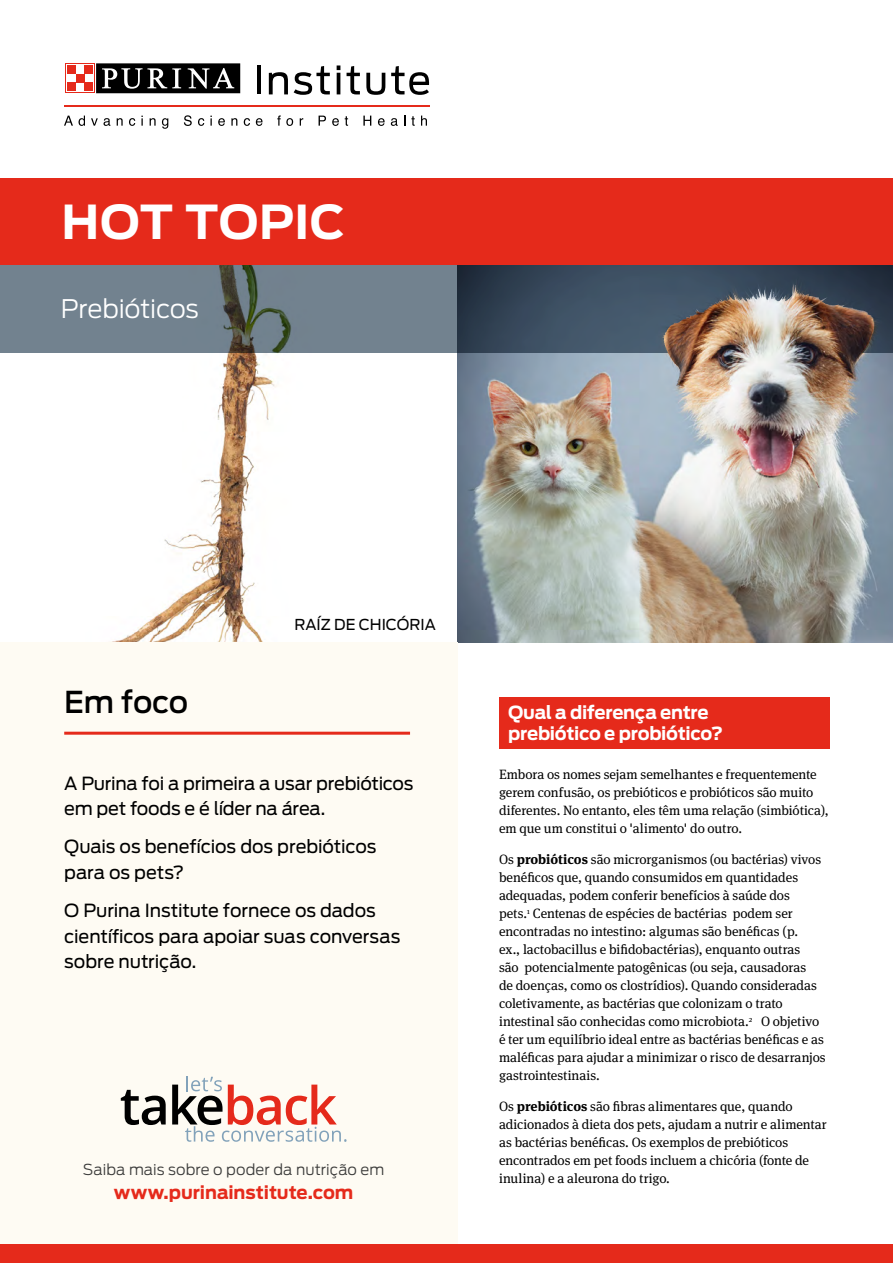
<style>
.page{position:relative;width:893px;height:1263px;background:#fff}
.page>*{position:absolute;margin:0;border:0;box-sizing:border-box;transform-origin:0 0}
.Headline_Grey{font:700 46.5px "Antenna";letter-spacing:.01em;color:#fff}
.Headline_Grey-2{font:500 30px "Antenna";letter-spacing:-.01em;color:#000}
.Headline_Grey-3{font:300 25.5px "Antenna";letter-spacing:-.01em;color:#fff}
.Headline_Grey-4{font:18px/25.5px "Antenna";letter-spacing:-.01em;color:#000}
.Headline_Grey-5{font:700 18px/21px "Antenna";letter-spacing:-.02em;color:#fff}
.Body_-_Meta{font:700 18px "Antenna";letter-spacing:-.005em;color:#e52a1b}
.Body_-_Meta-2{font:300 15px "Antenna";letter-spacing:.005em;color:#3c3c3b}
.t1{font:15px "Antenna";color:#000}
.Headline_Grey-6{font:13.5px/18px "Meta Serif Pro";color:#000}
.s1{font-weight:700}
</style>
<div class="page">
<img style="left:457px;top:353px;width:436px;height:289px">
<img style="left:111px;top:353px;width:168px;height:289px">
<div style="left:0;top:642px;width:457px;height:621px;background:#fefbf3"></div>
<hr style="left:64px;top:732px;width:346px;height:3px;background:#e52a1b">
<div style="left:0;top:1245px;width:893px;height:18px;background:#e52a1b"></div>
<svg style="left:121px;top:1090px;width:45px;height:35px"></svg>
<svg style="left:172px;top:1076px;width:174px;height:66px"></svg>
<svg style="left:0;top:265px;width:893px;height:88px;background:#616c75"></svg>
<div style="left:499px;top:697px;width:330px;height:51px;background:#e52a1b"></div>
<div style="left:0;top:179px;width:893px;height:86px;background:#e52a1b"></div>
<hr style="left:64px;top:105px;width:365px;height:1px;background:#e52a1b">
<hr style="left:257px;top:65px;width:3px;height:29px;background:#000">
<svg style="left:269px;top:72px;width:19px;height:22px"></svg>
<svg style="left:294px;top:66px;width:36px;height:29px"></svg>
<hr style="left:337px;top:73px;width:3px;height:21px;background:#000">
<svg style="left:337px;top:65px;width:3px;height:5px"></svg>
<svg style="left:347px;top:66px;width:13px;height:28px"></svg>
<svg style="left:366px;top:73px;width:19px;height:22px"></svg>
<svg style="left:391px;top:66px;width:38px;height:29px"></svg>
<svg style="left:64px;top:116px;width:9px;height:10px"></svg>
<svg style="left:79px;top:116px;width:6px;height:10px"></svg>
<svg style="left:91px;top:118px;width:7px;height:8px"></svg>
<svg style="left:104px;top:118px;width:6px;height:8px"></svg>
<svg style="left:117px;top:118px;width:6px;height:8px"></svg>
<svg style="left:129px;top:118px;width:6px;height:8px"></svg>
<svg style="left:141px;top:116px;width:2px;height:10px"></svg>
<svg style="left:150px;top:118px;width:6px;height:8px"></svg>
<svg style="left:162px;top:118px;width:6px;height:11px"></svg>
<svg style="left:184px;top:115px;width:8px;height:11px"></svg>
<svg style="left:198px;top:118px;width:6px;height:8px"></svg>
<svg style="left:210px;top:116px;width:2px;height:10px"></svg>
<svg style="left:218px;top:118px;width:7px;height:8px"></svg>
<svg style="left:231px;top:118px;width:6px;height:8px"></svg>
<svg style="left:244px;top:118px;width:6px;height:8px"></svg>
<svg style="left:256px;top:118px;width:6px;height:8px"></svg>
<svg style="left:277px;top:115px;width:16px;height:11px"></svg>
<svg style="left:300px;top:118px;width:3px;height:8px"></svg>
<svg style="left:319px;top:116px;width:7px;height:10px"></svg>
<svg style="left:332px;top:118px;width:7px;height:8px"></svg>
<svg style="left:345px;top:116px;width:3px;height:10px"></svg>
<svg style="left:363px;top:116px;width:8px;height:10px"></svg>
<svg style="left:378px;top:118px;width:7px;height:8px"></svg>
<svg style="left:391px;top:118px;width:7px;height:8px"></svg>
<svg style="left:411px;top:116px;width:4px;height:10px"></svg>
<svg style="left:421px;top:116px;width:6px;height:10px"></svg>
<svg style="left:96px;top:63px;width:145px;height:31px"></svg>
<div style="left:65px;top:63px;width:30px;height:30px;background:#e52a1b"></div>
<div style="left:96px;top:63px;width:144px;height:30px;background:#000"></div>
<svg style="left:102px;top:68px;width:79px;height:21px"></svg>
<svg style="left:188px;top:68px;width:46px;height:21px"></svg>
<div style="left:66px;top:64px;width:28px;height:28px;background:#fff"></div>
<div style="left:67px;top:83px;width:9px;height:8px;background:#e52a1b"></div>
<div style="left:84px;top:83px;width:9px;height:8px;background:#e52a1b"></div>
<div style="left:76px;top:74px;width:8px;height:9px;background:#e52a1b"></div>
<div style="left:67px;top:66px;width:9px;height:8px;background:#e52a1b"></div>
<div style="left:84px;top:66px;width:9px;height:8px;background:#e52a1b"></div>
<img style="left:697px;top:289px;width:95px;height:23px">
<p class="Headline_Grey" style="left:62px;top:194px;width:285px">HOT TOPIC</p>
<p class="Headline_Grey-3" style="left:61px;top:294px;width:140px">Prebióticos</p>
<p class="Headline_Grey-2" style="left:64px;top:685px;width:126px">Em foco</p>
<p class="t1" style="left:294px;top:616px;width:143px">RAÍZ DE CHICÓRIA</p>
<p class="Headline_Grey-4" style="left:64px;top:770px;width:351px">A Purina foi a primeira a usar prebióticos em pet foods e é líder na área.</p>
<p class="Headline_Grey-4" style="left:64px;top:834px;width:314px">Quais os benefícios dos prebióticos para os pets?</p>
<p class="Headline_Grey-4" style="left:64px;top:898px;width:338px">O Purina Institute fornece os dados científicos para apoiar suas conversas sobre nutrição.</p>
<p class="Body_-_Meta-2" style="left:83px;top:1160px;width:303px">Saiba mais sobre o poder da nutrição em</p>
<p class="Body_-_Meta" style="left:114px;top:1181px;width:241px">www.purinainstitute.com</p>
<p class="Headline_Grey-5" style="left:508px;top:702px;width:216px">Qual a diferença entre prebiótico e probiótico?</p>
<p class="Headline_Grey-6" style="left:499px;top:765px;width:331px">Embora os nomes sejam semelhantes e frequentemente gerem confusão, os prebióticos e probióticos são muito diferentes. No entanto, eles têm uma relação (simbiótica), em que um constitui o 'alimento' do outro.</p>
<p class="Headline_Grey-6" style="left:499px;top:850px;width:328px">Os <span class="s1">probióticos</span> são microrganismos (ou bactérias) vivos benéficos que, quando consumidos em quantidades adequadas, podem conferir benefícios à saúde dos<br>pets.<sup>1</sup> Centenas de espécies de bactérias podem ser encontradas no intestino: algumas são benéficas (p.<br>ex., lactobacillus e bifidobactérias), enquanto outras<br>são potencialmente patogênicas (ou seja, causadoras<br>de doenças, como os clostrídios). Quando consideradas coletivamente, as bactérias que colonizam o trato intestinal são conhecidas como microbiota.<sup>2</sup> O objetivo é ter um equilíbrio ideal entre as bactérias benéficas e as maléficas para ajudar a minimizar o risco de desarranjos gastrointestinais.</p>
<p class="Headline_Grey-6" style="left:499px;top:1096px;width:329px">Os <span class="s1">prebióticos</span> são fibras alimentares que, quando adicionados à dieta dos pets, ajudam a nutrir e alimentar as bactérias benéficas. Os exemplos de prebióticos encontrados em pet foods incluem a chicória (fonte de inulina) e a aleurona do trigo.</p>
</div>
